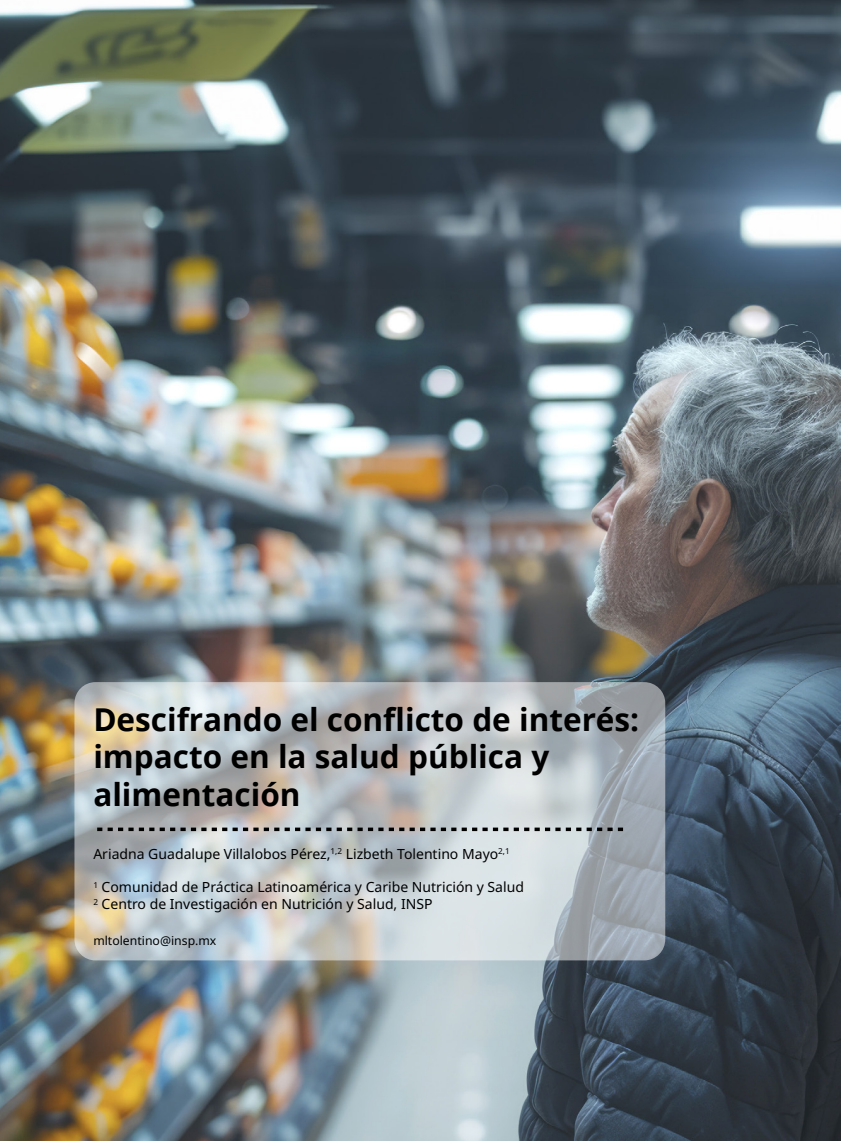
<style>
.page{position:relative;width:844px;height:1141px;background:#fff}
.page>*{position:absolute;margin:0;border:0;box-sizing:border-box;transform-origin:0 0}
.t1{font:700 31.5px/37.8px "Noto Sans";color:#000}
.t2{font:14px/16.8px "Noto Sans";color:#000}
.t3{font:12.25px "Noto Sans";color:#000}
</style>
<div class="page">
<img style="left:0;top:0;width:840px;height:1141px">
<svg style="left:74px;top:682px;width:591px;height:278px"></svg>
<svg style="left:97px;top:828px;width:526px;height:3px"></svg>
<h1 class="t1" style="left:93px;top:700px;width:547px">Descifrando el conflicto de interés: impacto en la salud pública y alimentación</h1>
<p class="t2" style="left:93px;top:846px;width:418px">Ariadna Guadalupe Villalobos Pérez,<sup>1,2</sup> Lizbeth Tolentino Mayo<sup>2,1</sup></p>
<p class="t2" style="left:93px;top:879px;width:432px"><sup>1</sup> Comunidad de Práctica Latinoamérica y Caribe Nutrición y Salud<br><sup>2</sup> Centro de Investigación en Nutrición y Salud, INSP</p>
<p class="t3" style="left:93px;top:933px;width:125px">mltolentino@insp.mx</p>
</div>
